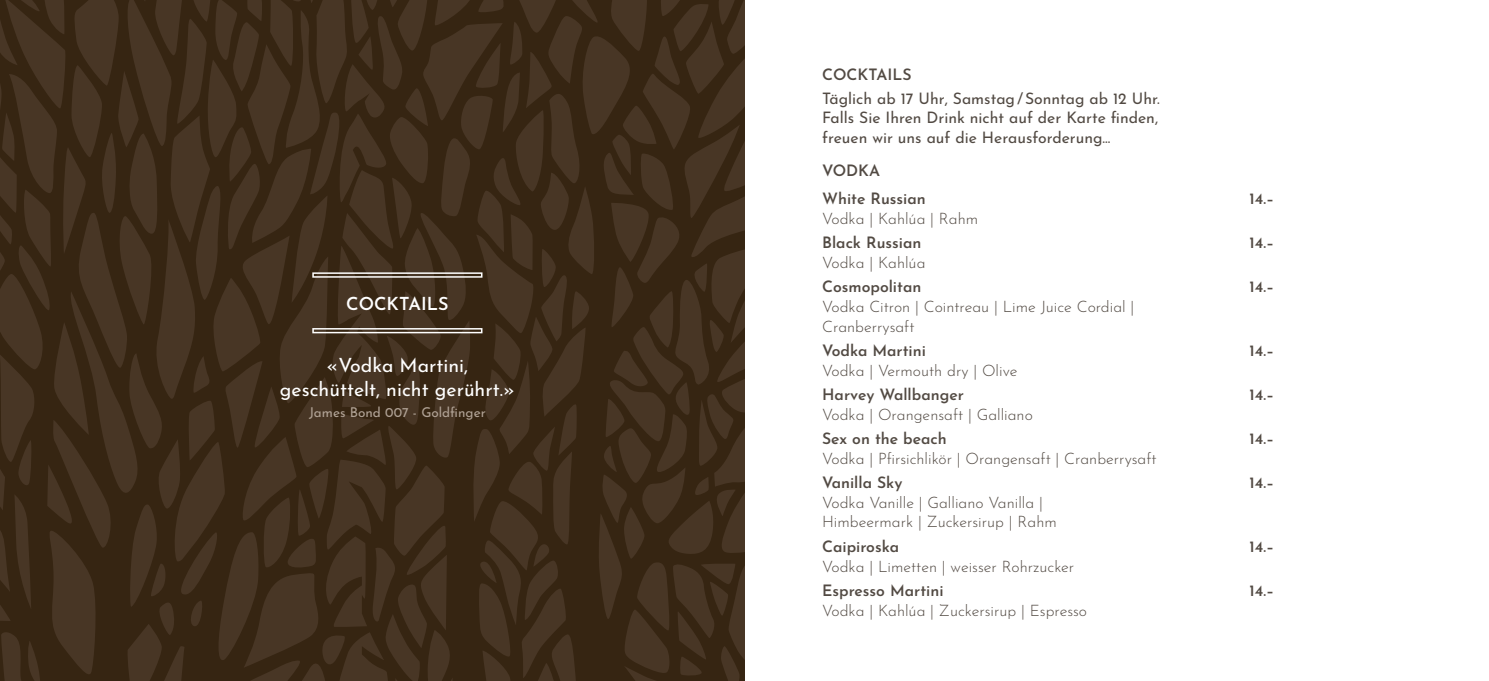
<style>
.page{position:relative;width:1489px;height:681px;background:#fff}
.page>*{position:absolute;margin:0;border:0;box-sizing:border-box;transform-origin:0 0}
.t1{font:19.5px/23.4px "Josefin Sans";color:#fff;text-align:center}
.t2{font:600 18px "Josefin Sans";color:#fff}
.t3{font:300 15.75px/19.5px "Josefin Sans";color:#524a43}
.t4{font:600 15.75px/28.3px "Josefin Sans";color:#524a43}
.t5{font:15.75px/19.5px "Josefin Sans";color:#524a43;text-align:justify}
.t6{font:13.5px "Josefin Sans";color:#b0a295}
</style>
<div class="page">
<svg style="left:0;top:0;width:744px;height:680px;background:#3e2d1b"></svg>
<svg style="left:312px;top:272px;width:170px;height:5px"></svg>
<svg style="left:312px;top:328px;width:170px;height:5px"></svg>
<p class="t2" style="left:346px;top:290px;width:104px">COCKTAILS</p>
<p class="t1" style="left:280px;top:352px;width:236px">«Vodka Martini, geschüttelt, nicht gerührt.»</p>
<p class="t6" style="left:309px;top:401px;width:178px">James Bond 007 - Goldfinger</p>
<p class="t4" style="left:822px;top:59px;width:91px">COCKTAILS</p>
<p class="t5" style="left:822px;top:87px;width:339px">Täglich ab 17 Uhr, Samstag/Sonntag ab 12 Uhr.<br>Falls Sie Ihren Drink nicht auf der Karte finden, freuen wir uns auf die Herausforderung...</p>
<p class="t4" style="left:822px;top:155px;width:105px">VODKA<br>White Russian</p>
<p class="t3" style="left:822px;top:207px;width:158px">Vodka | Kahlúa | Rahm</p>
<p class="t4" style="left:1249px;top:183px;width:26px">14.–</p>
<p class="t4" style="left:822px;top:227px;width:101px">Black Russian</p>
<p class="t3" style="left:822px;top:251px;width:105px">Vodka | Kahlúa</p>
<p class="t4" style="left:1249px;top:227px;width:26px">14.–</p>
<p class="t4" style="left:822px;top:271px;width:101px">Cosmopolitan</p>
<p class="t3" style="left:822px;top:295px;width:314px">Vodka Citron | Cointreau | Lime Juice Cordial |<br>Cranberrysaft</p>
<p class="t4" style="left:1249px;top:271px;width:26px">14.–</p>
<p class="t4" style="left:822px;top:335px;width:105px">Vodka Martini</p>
<p class="t3" style="left:822px;top:359px;width:197px">Vodka | Vermouth dry | Olive</p>
<p class="t4" style="left:1249px;top:335px;width:26px">14.–</p>
<p class="t4" style="left:822px;top:379px;width:143px">Harvey Wallbanger</p>
<p class="t3" style="left:822px;top:403px;width:212px">Vodka | Orangensaft | Galliano</p>
<p class="t4" style="left:1249px;top:379px;width:26px">14.–</p>
<p class="t4" style="left:822px;top:423px;width:126px">Sex on the beach</p>
<p class="t3" style="left:822px;top:447px;width:336px">Vodka | Pfirsichlikör | Orangensaft | Cranberrysaft</p>
<p class="t4" style="left:1249px;top:423px;width:26px">14.–</p>
<p class="t4" style="left:822px;top:467px;width:82px">Vanilla Sky</p>
<p class="t3" style="left:822px;top:491px;width:236px">Vodka Vanille | Galliano Vanilla |<br>Himbeermark | Zuckersirup | Rahm</p>
<p class="t4" style="left:1249px;top:467px;width:26px">14.–</p>
<p class="t4" style="left:822px;top:531px;width:78px">Caipiroska</p>
<p class="t3" style="left:822px;top:554px;width:254px">Vodka | Limetten | weisser Rohrzucker</p>
<p class="t4" style="left:1249px;top:531px;width:26px">14.–</p>
<p class="t4" style="left:822px;top:575px;width:123px">Espresso Martini</p>
<p class="t3" style="left:822px;top:599px;width:266px">Vodka | Kahlúa | Zuckersirup | Espresso</p>
<p class="t4" style="left:1249px;top:575px;width:26px">14.–</p>
</div>
